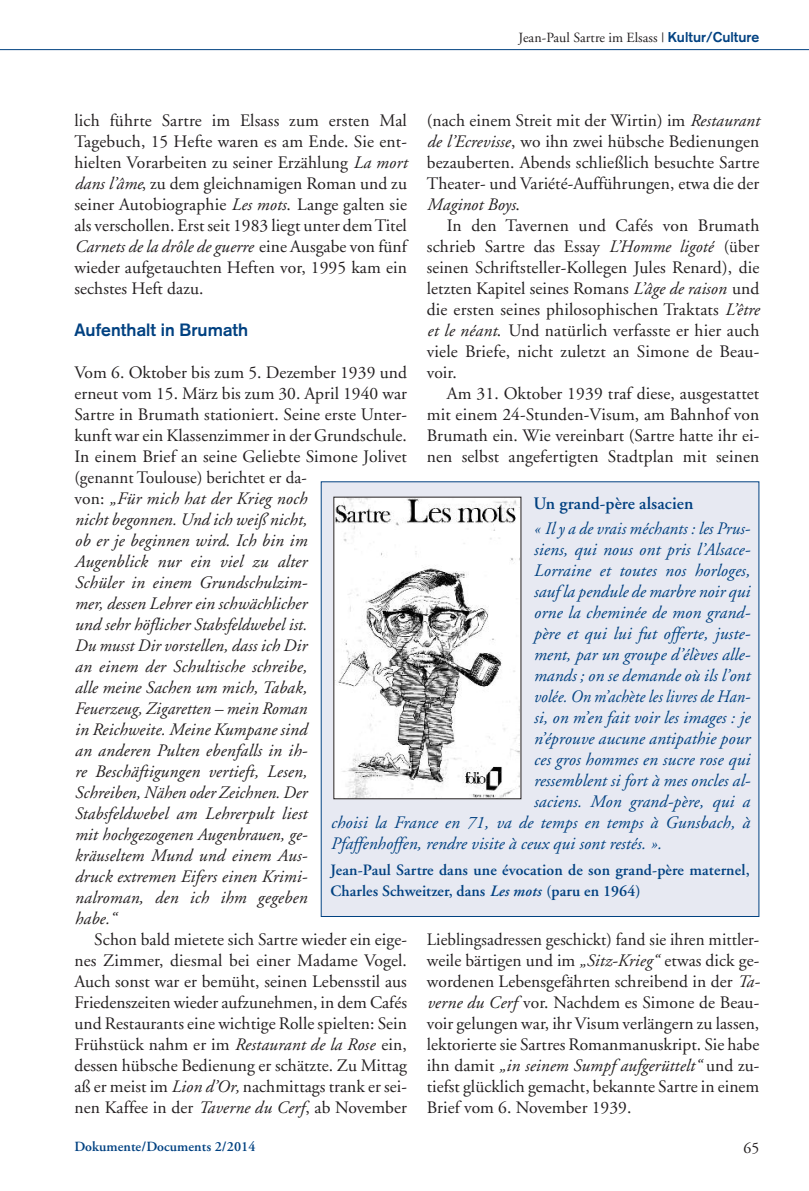
<style>
.page{position:relative;width:809px;height:1191px;background:#fff}
.page>*{position:absolute;margin:0;border:0;box-sizing:border-box;transform-origin:0 0}
.t1{font:17.5px/21px "Adobe Garamond";letter-spacing:.005em;color:#231f20;text-align:justify}
.t2{font:italic 17.5px/21px "Adobe Garamond";letter-spacing:.005em;color:#231f20}
.t3{font:italic 17.5px "Adobe Garamond";letter-spacing:.005em;color:#014181}
.t4{font:italic 17.5px "Adobe Garamond";letter-spacing:.005em;color:#014181;scale:.94 1}
.t5{font:600 17.5px "Adobe Garamond";letter-spacing:.005em;color:#014181}
.t6{font:700 17.5px "Akzidenz Grotesk";letter-spacing:.005em;color:#014181}
.t7{font:600 15.75px/21px "Adobe Garamond";letter-spacing:.01em;color:#014181}
.t8{font:15.75px "Adobe Garamond";color:#231f20}
.t9{font:14px "Adobe Garamond";letter-spacing:.005em;color:#231f20}
.t10{font:600 14px "Adobe Garamond";letter-spacing:.005em;color:#014181}
.s1{font-family:"Akzidenz Grotesk";font-weight:700;color:#014181}
.s2{font-style:italic}
.s3{font-style:normal}
</style>
<div class="page">
<hr style="left:0;top:49px;width:809px;height:1px;background:#014181">
<div style="left:321px;top:482px;width:437px;height:434px;background:#e7e9f2"></div>
<img style="left:335px;top:499px;width:184px;height:298px">
<p class="t9" style="left:518px;top:32px;width:242px">Jean-Paul Sartre im Elsass | <span class="s1">Kultur/Culture</span></p>
<p class="t1" style="left:427px;top:111px;width:334px">(nach einem Streit mit der Wirtin) im <span class="s2">Restaurant de l’Ecrevisse</span>, wo ihn zwei hübsche Bedienungen bezauberten. Abends schließlich besuchte Sartre Theater- und Variété-Aufführungen, etwa die der <span class="s2">Maginot Boys</span>.</p>
<p class="t1" style="left:427px;top:216px;width:334px;text-indent:20px">In den Tavernen und Cafés von Brumath schrieb Sartre das Essay <span class="s2">L’Homme ligoté</span> (über seinen Schriftsteller-Kollegen Jules Renard), die letzten Kapitel seines Romans <span class="s2">L’âge de raison</span> und die ersten seines philosophischen Traktats <span class="s2">L’être et le néant</span>. Und natürlich verfasste er hier auch viele Briefe, nicht zuletzt an Simone de Beau&shy;voir.</p>
<p class="t1" style="left:427px;top:384px;width:334px;text-indent:20px">Am 31. Oktober 1939 traf diese, ausgestattet mit einem 24-Stunden-Visum, am Bahnhof von Brumath ein. Wie vereinbart (Sartre hatte ihr ei&shy;nen selbst angefertigten Stadtplan mit seinen</p>
<p class="t1" style="left:74px;top:111px;width:334px">lich führte Sartre im Elsass zum ersten Mal Tagebuch, 15 Hefte waren es am Ende. Sie ent&shy;hielten Vorarbeiten zu seiner Erzählung <span class="s2">La mort dans l’âme</span>, zu dem gleichnamigen Roman und zu seiner Autobiographie <span class="s2">Les mots</span>. Lange galten sie als verschollen. Erst seit 1983 liegt unter demTitel <span class="s2">Carnets de la drôle de guerre</span> eine Ausgabe von fünf wieder aufgetauchten Heften vor, 1995 kam ein sechstes Heft dazu.</p>
<p class="t6" style="left:74px;top:324px;width:175px">Aufenthalt in Brumath</p>
<p class="t2" style="left:74px;top:364px;width:334px"><span class="s3">Vom 6. Oktober bis zum 5. Dezember 1939 und erneut vom 15. März bis zum 30. April 1940 war Sartre in Brumath stationiert. Seine erste Unter&shy;kunft war ein Klassenzimmer in der Grundschule.<br>In einem Brief an seine Geliebte Simone Jolivet (genannt Toulouse) berichtet er da-<br>von:</span> „Für mich hat der Krieg noch<br>nicht begonnen. Und ich weiß nicht,<br>ob er je beginnen wird. Ich bin im<br>Augenblick nur ein viel zu alter<br>Schüler in einem Grundschulzim-<br>mer, dessen Lehrer ein schwächlicher<br>und sehr höflicher Stabsfeldwebel ist.<br>Du musst Dir vorstellen, dass ich Dir<br>an einem der Schultische schreibe,<br>alle meine Sachen um mich, Tabak,<br>Feuerzeug, Zigaretten – mein Roman<br>in Reichweite. Meine Kumpane sind<br>an anderen Pulten ebenfalls in ih-<br>re Beschäftigungen vertieft, Lesen,<br>Schreiben, Nähen oder Zeichnen. Der<br>Stabsfeldwebel am Lehrerpult liest<br>mit hochgezogenen Augenbrauen, ge-<br>kräuseltem Mund und einem Aus-<br>druck extremen Eifers einen Krimi-<br>nalroman, den ich ihm gegeben<br>habe.“</p>
<p class="t1" style="left:74px;top:930px;width:334px;text-indent:20px">Schon bald mietete sich Sartre wieder ein eige&shy;nes Zimmer, diesmal bei einer Madame Vogel.<br>Auch sonst war er bemüht, seinen Lebensstil aus Friedenszeiten wieder aufzunehmen, in dem Cafés und Restaurants eine wichtige Rolle spielten: Sein Frühstück nahm er im <span class="s2">Restaurant de la Rose</span> ein, dessen hübsche Bedienung er schätzte. Zu Mittag aß er meist im <span class="s2">Lion d’Or,</span> nachmittags trank er sei&shy;nen Kaffee in der <span class="s2">Taverne du Cerf</span>, ab November</p>
<p class="t5" style="left:533px;top:497px;width:161px">Un grand-père alsacien</p>
<p class="t3" style="left:533px;top:521px;width:218px">« Il y a de vrais méchants : les Prus-</p>
<p class="t3" style="left:533px;top:542px;width:218px">siens, qui nous ont pris l’Alsace-</p>
<p class="t3" style="left:533px;top:563px;width:218px">Lorraine et toutes nos horloges,</p>
<p class="t3" style="left:533px;top:584px;width:218px">sauf la pendule de marbre noir qui</p>
<p class="t3" style="left:533px;top:605px;width:218px">orne la cheminée de mon grand-</p>
<p class="t3" style="left:533px;top:626px;width:218px">père et qui lui fut offerte, juste-</p>
<p class="t3" style="left:533px;top:647px;width:218px">ment, par un groupe d’élèves alle-</p>
<p class="t3" style="left:533px;top:668px;width:218px">mands ; on se demande où ils l’ont</p>
<p class="t4" style="left:533px;top:689px;width:232px">volée. On m’achète les livres de Han-</p>
<p class="t3" style="left:533px;top:710px;width:218px">si, on m’en fait voir les images : je</p>
<p class="t3" style="left:533px;top:731px;width:218px">n’éprouve aucune antipathie pour</p>
<p class="t3" style="left:533px;top:752px;width:218px">ces gros hommes en sucre rose qui</p>
<p class="t3" style="left:533px;top:773px;width:218px">ressemblent si fort à mes oncles al-</p>
<p class="t3" style="left:533px;top:794px;width:218px">saciens. Mon grand-père, qui a</p>
<p class="t3" style="left:330px;top:815px;width:421px">choisi la France en 71, va de temps en temps à Gunsbach, à</p>
<p class="t3" style="left:330px;top:836px;width:332px">Pfaffenhoffen, rendre visite à ceux qui sont restés. ».</p>
<p class="t7" style="left:330px;top:861px;width:421px">Jean-Paul Sartre dans une évocation de son grand-père maternel,<br>Charles Schweitzer, dans <span class="s2">Les mots</span> (paru en 1964)</p>
<p class="t1" style="left:427px;top:930px;width:335px">Lieblingsadressen geschickt) fand sie ihren mittler&shy;weile bärtigen und im <span class="s2">„Sitz-Krieg“</span> etwas dick ge&shy;wordenen Lebensgefährten schreibend in der <span class="s2">Ta&shy;verne du Cerf</span> vor. Nachdem es Simone de Beau&shy;voir gelungen war, ihr Visum verlängern zu lassen, lektorierte sie Sartres Romanmanuskript. Sie habe ihn damit <span class="s2">„in seinem Sumpf aufgerüttelt“</span> und zu&shy;tiefst glücklich gemacht, bekannte Sartre in einem Brief vom 6. November 1939.</p>
<p class="t10" style="left:74px;top:1140px;width:183px">Dokumente/Documents 2/2014</p>
<p class="t8" style="left:743px;top:1141px;width:17px">65</p>
</div>
